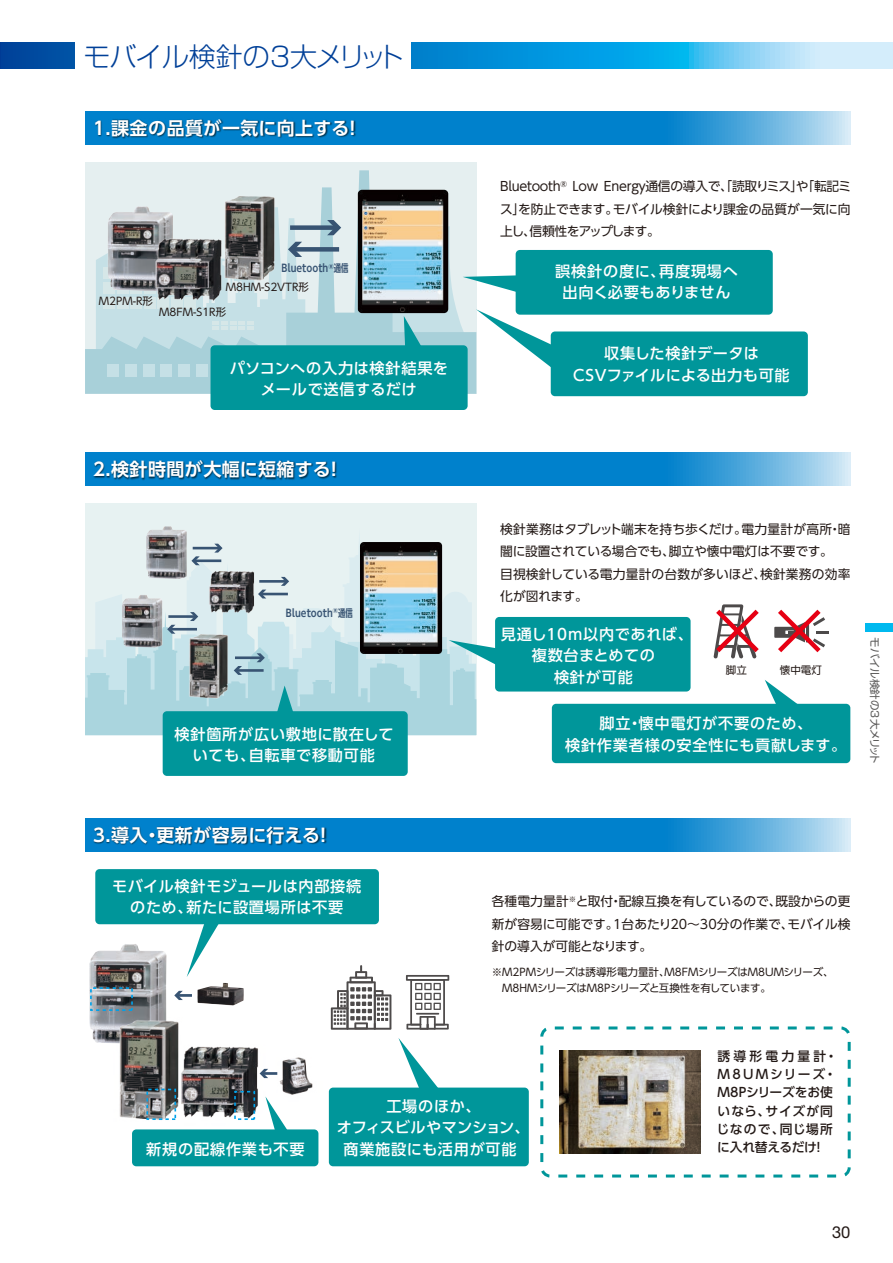
<style>
.page{position:relative;width:893px;height:1263px;background:#fff}
.page>*{position:absolute;margin:0;border:0;box-sizing:border-box;transform-origin:0 0}
.t1{font:300 27px "Shin Go Pro";letter-spacing:-.02em;color:#004098}
.t2{font:700 18px "UD Shin Go Pro De";letter-spacing:.025em;color:#fff}
.t3{font:16.5px "Helvetica Neue LT Std";color:#231916}
.t4{font:500 15.15px/21.5px "UD Shin Go Pro";letter-spacing:.045em;color:#fff;text-align:center}
.t5{font:500 15.15px/21.5px "UD Shin Go Pro";letter-spacing:.025em;color:#fff;text-align:center}
.t6{font:12.75px/22.5px "UD Shin Go Pro";letter-spacing:-.01em;color:#231916;text-align:justify}
.t7{font:500 12.75px/18px "UD Shin Go Pro";letter-spacing:.05em;color:#231916}
.t8{font:10.5px/16.5px "UD Shin Go Pro";color:#231916}
.t9{font:10.5px "UD Shin Go C Osez Pr 6 De B";color:#385473}
.t10{font:10.5px "Shin Go Pro";letter-spacing:-.015em;color:#595857}
</style>
<div class="page">
<div style="left:865px;top:623px;width:28px;height:8px;background:#00b9ef"></div>
<div style="left:0;top:43px;width:75px;height:26px;background:#004a9f"></div>
<svg style="left:411px;top:43px;width:482px;height:26px;background:#45b5e9"></svg>
<div style="left:85px;top:162px;width:391px;height:232px;background:#e5eff0"></div>
<svg style="left:85px;top:170px;width:391px;height:224px"></svg>
<div style="left:108px;top:364px;width:11px;height:13px;background:#c5e0e6"></div>
<div style="left:126px;top:364px;width:11px;height:13px;background:#c5e0e6"></div>
<div style="left:143px;top:364px;width:11px;height:13px;background:#c5e0e6"></div>
<div style="left:161px;top:364px;width:11px;height:13px;background:#c5e0e6"></div>
<div style="left:178px;top:364px;width:11px;height:13px;background:#c5e0e6"></div>
<div style="left:196px;top:364px;width:11px;height:13px;background:#c5e0e6"></div>
<div style="left:85px;top:503px;width:391px;height:232px;background:#e7f2f2"></div>
<svg style="left:96px;top:562px;width:376px;height:49px"></svg>
<svg style="left:85px;top:611px;width:391px;height:124px;fill:#aad5de"></svg>
<hr style="left:193px;top:547px;width:27px;height:2px;background:#385473">
<svg style="left:214px;top:544px;width:9px;height:9px"></svg>
<hr style="left:194px;top:559px;width:27px;height:3px;background:#385473">
<svg style="left:191px;top:556px;width:9px;height:9px"></svg>
<img style="left:146px;top:526px;width:41px;height:53px">
<hr style="left:259px;top:580px;width:27px;height:3px;background:#385473">
<svg style="left:281px;top:577px;width:8px;height:9px"></svg>
<hr style="left:261px;top:593px;width:27px;height:2px;background:#385473">
<svg style="left:260px;top:590px;width:6px;height:8px"></svg>
<hr style="left:168px;top:615px;width:27px;height:3px;background:#385473">
<svg style="left:190px;top:612px;width:8px;height:9px"></svg>
<hr style="left:170px;top:628px;width:27px;height:2px;background:#385473">
<svg style="left:167px;top:625px;width:8px;height:9px"></svg>
<img style="left:122px;top:595px;width:40px;height:52px">
<hr style="left:235px;top:656px;width:27px;height:3px;background:#385473">
<svg style="left:257px;top:653px;width:8px;height:9px"></svg>
<hr style="left:237px;top:669px;width:27px;height:3px;background:#385473">
<svg style="left:234px;top:666px;width:8px;height:9px"></svg>
<img style="left:89px;top:944px;width:77px;height:99px">
<img style="left:197px;top:983px;width:47px;height:22px">
<hr style="left:177px;top:994px;width:15px;height:3px;background:#385473">
<svg style="left:174px;top:991px;width:9px;height:9px"></svg>
<div style="left:90px;top:987px;width:43px;height:24px;border:2px dashed #00a1e9"></div>
<img style="left:219px;top:194px;width:60px;height:13px">
<img style="left:205px;top:563px;width:55px;height:55px">
<svg style="left:85px;top:111px;width:765px;height:34px;background:#2090d2"></svg>
<img style="left:91px;top:117px;width:267px;height:27px">
<svg style="left:85px;top:452px;width:765px;height:34px;background:#1f90d2"></svg>
<img style="left:91px;top:459px;width:248px;height:27px">
<svg style="left:85px;top:818px;width:765px;height:34px;background:#1f90d2"></svg>
<img style="left:91px;top:825px;width:238px;height:27px">
<img style="left:186px;top:632px;width:45px;height:68px">
<img style="left:114px;top:1017px;width:65px;height:102px">
<img style="left:267px;top:1057px;width:46px;height:38px">
<img style="left:173px;top:1033px;width:94px;height:86px">
<div style="left:516px;top:250px;width:257px;height:65px;background:#00969a;border-radius:4px"></div>
<div style="left:211px;top:345px;width:257px;height:65px;background:#00969a;border-radius:4px"></div>
<div style="left:551px;top:331px;width:257px;height:65px;background:#00969a;border-radius:4px"></div>
<svg style="left:379px;top:226px;width:179px;height:146px"></svg>
<div style="left:290px;top:225px;width:46px;height:5px;background:#385473"></div>
<svg style="left:327px;top:220px;width:14px;height:15px"></svg>
<div style="left:293px;top:247px;width:46px;height:5px;background:#385473"></div>
<svg style="left:96px;top:207px;width:209px;height:158px"></svg>
<img style="left:358px;top:190px;width:90px;height:123px">
<div style="left:495px;top:617px;width:196px;height:74px;background:#00969a;border-radius:4px"></div>
<svg style="left:449px;top:640px;width:47px;height:35px"></svg>
<div style="left:552px;top:704px;width:298px;height:59px;background:#00969a;border-radius:4px"></div>
<svg style="left:765px;top:680px;width:39px;height:24px"></svg>
<div style="left:163px;top:711px;width:245px;height:65px;background:#00969a;border-radius:4px"></div>
<svg style="left:276px;top:685px;width:18px;height:27px"></svg>
<svg style="left:774px;top:609px;width:54px;height:44px"></svg>
<svg style="left:713px;top:604px;width:46px;height:55px"></svg>
<img style="left:360px;top:542px;width:82px;height:112px">
<svg style="left:331px;top:965px;width:60px;height:65px"></svg>
<svg style="left:406px;top:975px;width:43px;height:55px"></svg>
<img style="left:559px;top:1050px;width:141px;height:103px">
<div style="left:540px;top:1026px;width:311px;height:151px;border:3px dashed #00969a;border-radius:9px"></div>
<div style="left:95px;top:869px;width:284px;height:55px;background:#00969a;border-radius:4px"></div>
<svg style="left:187px;top:924px;width:41px;height:53px"></svg>
<div style="left:132px;top:1129px;width:186px;height:37px;background:#00969a;border-radius:4px"></div>
<svg style="left:265px;top:1096px;width:27px;height:34px"></svg>
<div style="left:234px;top:1091px;width:21px;height:29px;border:2px dashed #00a1e9"></div>
<div style="left:146px;top:1089px;width:30px;height:31px;border:2px dashed #00a1e9"></div>
<svg style="left:398px;top:1038px;width:40px;height:49px"></svg>
<div style="left:329px;top:1087px;width:200px;height:79px;background:#00969a;border-radius:4px"></div>
<h1 class="t1" style="left:84px;top:34px;width:322px">モバイル検針の3大メリット</h1>
<h2 class="t2" style="left:93px;top:113px;width:270px">1.課金の品質が一気に向上する！</h2>
<p class="t9" style="left:281px;top:260px;width:68px">Bluetooth<sup>®</sup>通信</p>
<p class="t8" style="left:226px;top:279px;width:85px">M8HM-S2VTR形</p>
<p class="t8" style="left:99px;top:293px;width:56px">M2PM-R形</p>
<p class="t8" style="left:159px;top:303px;width:69px">M8FM-S1R形</p>
<p class="t4" style="left:230px;top:357px;width:220px">パソコンへの入力は検針結果をメールで送信するだけ</p>
<p class="t6" style="left:500px;top:175px;width:353px">Bluetooth<sup>®</sup> Low Energy通信の導入で、「読取りミス」や「転記ミス」を防止できます。モバイル検針により課金の品質が一気に向上し、信頼性をアップします。</p>
<p class="t4" style="left:555px;top:260px;width:184px">誤検針の度に、再度現場へ出向く必要もありません</p>
<p class="t5" style="left:573px;top:342px;width:218px">収集した検針データは<br>CSVファイルによる出力も可能</p>
<h2 class="t2" style="left:93px;top:455px;width:251px">2.検針時間が大幅に短縮する！</h2>
<p class="t9" style="left:286px;top:604px;width:68px">Bluetooth<sup>®</sup>通信</p>
<p class="t4" style="left:175px;top:723px;width:220px">検針箇所が広い敷地に散在していても、自転車で移動可能</p>
<p class="t6" style="left:500px;top:517px;width:352px;text-align:left">検針業務はタブレット端末を持ち歩くだけ。電力量計が高所・暗闇に設置されている場合でも、脚立や懐中電灯は不要です。<br>目視検針している電力量計の台数が多いほど、検針業務の効率化が図れます。</p>
<p class="t4" style="left:501px;top:623px;width:194px">見通し10m以内であれば、複数台まとめての<br>検針が可能</p>
<p class="t8" style="left:726px;top:661px;width:22px">脚立</p>
<p class="t8" style="left:780px;top:661px;width:43px">懐中電灯</p>
<p class="t4" style="left:565px;top:712px;width:283px">脚立・懐中電灯が不要のため、<br>検針作業者様の安全性にも貢献します。</p>
<p class="t10" style="left:883px;top:623px;width:142px;rotate:90deg">　 モバイル検針の3大メリット</p>
<h2 class="t2" style="left:93px;top:821px;width:240px">3.導入・更新が容易に行える！</h2>
<p class="t4" style="left:112px;top:875px;width:251px">モバイル検針モジュールは内部接続のため、新たに設置場所は不要</p>
<p class="t6" style="left:492px;top:890px;width:360px">各種電力量計<sup>※</sup>と取付・配線互換を有しているので、既設からの更新が容易に可能です。1台あたり20～30分の作業で、モバイル検針の導入が可能となります。</p>
<p class="t8" style="left:492px;top:963px;width:370px">※M2PMシリーズは誘導形電力量計、M8FMシリーズはM8UMシリーズ、　　　　M8HMシリーズはM8Pシリーズと互換性を有しています。</p>
<p class="t4" style="left:146px;top:1137px;width:160px">新規の配線作業も不要</p>
<p class="t4" style="left:337px;top:1095px;width:194px">工場のほか、<br>オフィスビルやマンション、商業施設にも活用が可能</p>
<p class="t7" style="left:716px;top:1047px;width:123px">誘導形電力量計・<br>M8UMシリーズ・<br>M8Pシリーズをお使いなら、サイズが同じなので、同じ場所に入れ替えるだけ！</p>
<p class="t3" style="left:832px;top:1222px;width:20px">30</p>
</div>
